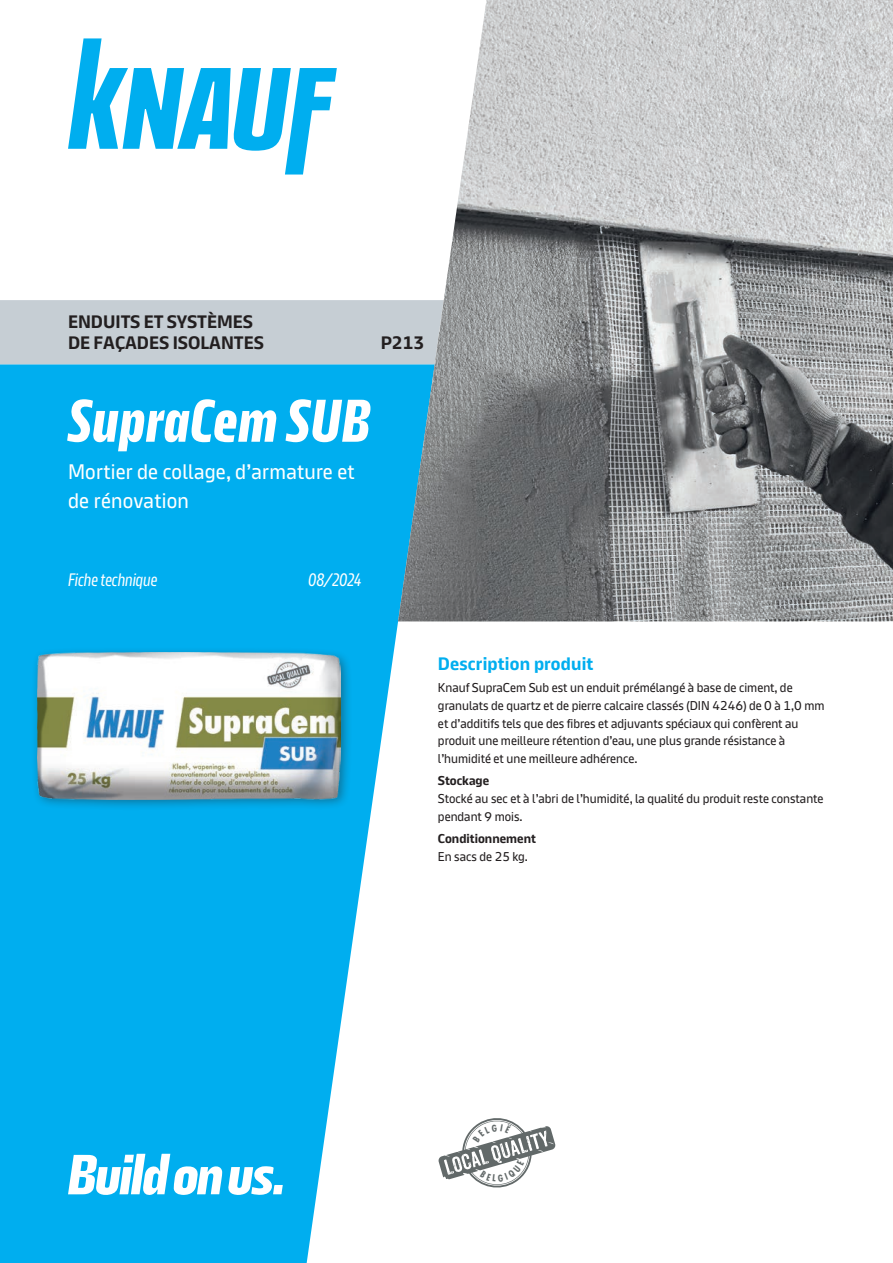
<style>
.page{position:relative;width:893px;height:1263px;background:#fff}
.page>*{position:absolute;margin:0;border:0;box-sizing:border-box;transform-origin:0 0}
.Titel_1st_Line{font:700 60px "Knauf Head";letter-spacing:.02em;color:#fff}
.Subtitel_2nd_Line{font:21px/29.4px "Knauf";letter-spacing:.01em;color:#fff}
.Segment____Division{font:700 18px/21px "Knauf";color:#231f20}
.Version{font:18px "Knauf Head";color:#fff}
.Description_Headline{font:700 18px "Knauf";letter-spacing:.01em;color:#00aeef}
.Copy_Text{font:12.75px/17.9px "Knauf";color:#231f20}
.Titre_Texte{font:700 12.75px "Knauf";color:#231f20}
</style>
<div class="page">
<svg style="left:0;top:364px;width:435px;height:899px;fill:#00aeef"></svg>
<div style="left:0;top:300px;width:398px;height:64px;background:#c6ced4"></div>
<div style="left:31px;top:647px;width:321px;height:164px;background:#231f20;opacity:.4"></div>
<img style="left:37px;top:653px;width:303px;height:146px">
<img style="left:398px;top:0;width:495px;height:621px">
<svg style="left:68px;top:38px;width:269px;height:137px"></svg>
<svg style="left:68px;top:1154px;width:215px;height:41px"></svg>
<svg style="left:438px;top:1118px;width:118px;height:70px"></svg>
<p class="Segment____Division" style="left:68px;top:311px;width:198px">ENDUITS ET SYSTÈMES<br>DE FAÇADES ISOLANTES</p>
<p class="Segment____Division" style="left:381px;top:332px;width:45px">P213</p>
<p class="Titel_1st_Line" style="left:68px;top:390px;width:303px">SupraCem SUB</p>
<h1 class="Subtitel_2nd_Line" style="left:68px;top:456px;width:288px">Mortier de collage, d’armature et de rénovation</h1>
<p class="Version" style="left:68px;top:570px;width:91px">Fiche technique</p>
<p class="Version" style="left:308px;top:570px;width:55px">08/2024</p>
<p class="Description_Headline" style="left:438px;top:653px;width:157px">Description produit</p>
<p class="Copy_Text" style="left:438px;top:678px;width:388px">Knauf SupraCem Sub est un enduit prémélangé à base de ciment, de granulats de quartz et de pierre calcaire classés (DIN 4246) de 0 à 1,0 mm et d’additifs tels que des fibres et adjuvants spéciaux qui confèrent au produit une meilleure rétention d’eau, une plus grande résistance à l’humidité et une meilleure adhérence.</p>
<p class="Titre_Texte" style="left:438px;top:774px;width:53px">Stockage</p>
<p class="Copy_Text" style="left:438px;top:790px;width:387px">Stocké au sec et à l’abri de l’humidité, la qualité du produit reste constante pendant 9 mois.</p>
<p class="Titre_Texte" style="left:438px;top:832px;width:99px">Conditionnement</p>
<p class="Copy_Text" style="left:438px;top:847px;width:92px">En sacs de 25 kg.</p>
</div>
